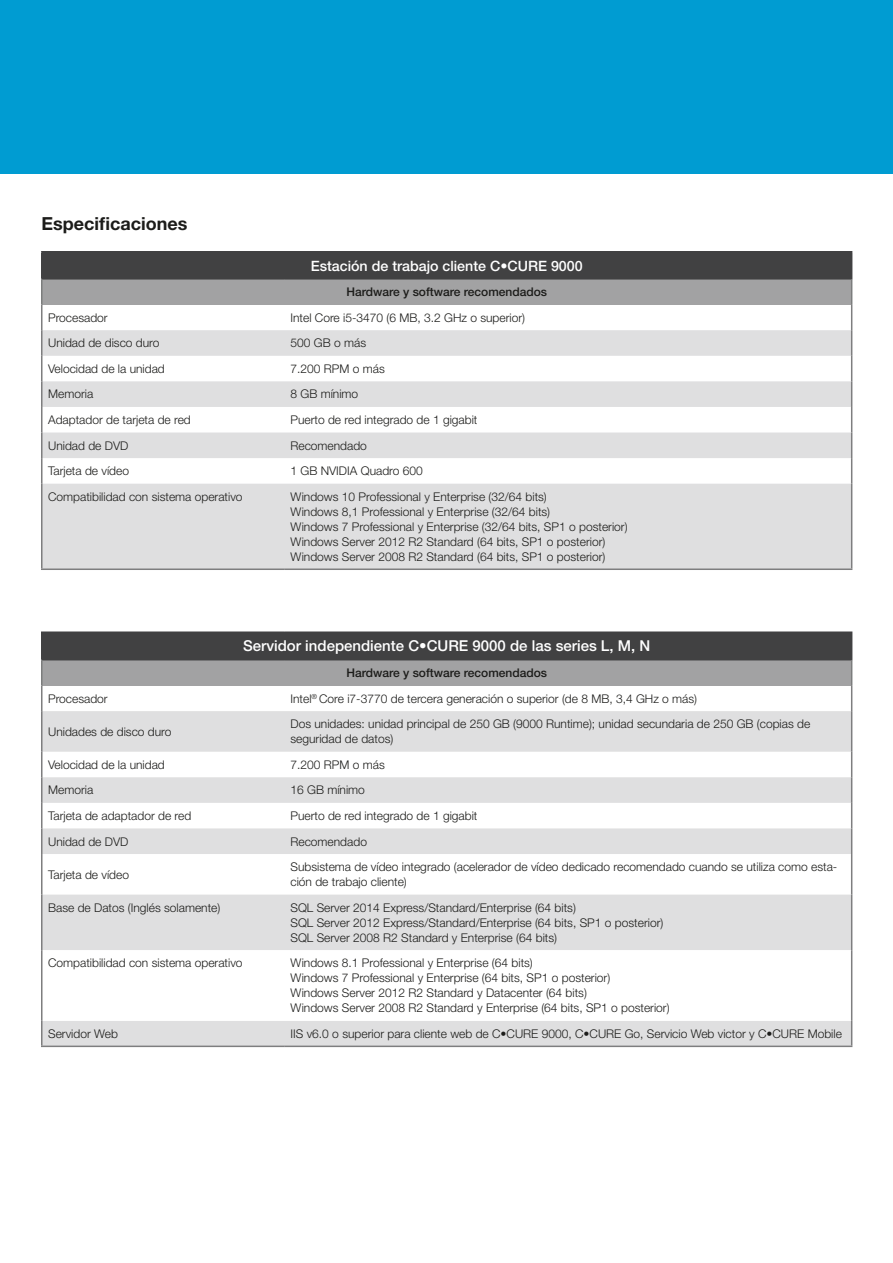
<style>
.page{position:relative;width:893px;height:1263px;background:#fff}
.page>*{position:absolute;margin:0;border:0;box-sizing:border-box;transform-origin:0 0}
.t1{font:700 18px "Helvetica Neue LT Pro";color:#1c1c1a}
.t2{font:500 15px "Helvetica Neue LT Pro";color:#fff}
.t3{font:500 14.25px "Helvetica Neue LT Pro";color:#fff}
.t4{font:300 12px/15px "Helvetica Neue LT Pro";color:#1c1c1a}
.t5{font:500 12px "Helvetica Neue LT Pro";color:#1c1c1a}
</style>
<div class="page">
<div style="left:0;top:0;width:893px;height:174px;background:#009cd2"></div>
<div style="left:42px;top:632px;width:810px;height:28px;background:#414142"></div>
<div style="left:42px;top:660px;width:810px;height:25px;background:#a2a2a3"></div>
<svg style="left:43px;top:711px;width:808px;height:334px;fill:#dfdfe0"></svg>
<svg style="left:43px;top:950px;width:808px;height:71px"></svg>
<hr style="left:41px;top:660px;width:243px;height:1px;background:#414142">
<hr style="left:284px;top:660px;width:568px;height:1px;background:#414142">
<hr style="left:41px;top:685px;width:2px;height:26px;background:#7e7e7f">
<svg style="left:851px;top:660px;width:1px;height:51px"></svg>
<hr style="left:41px;top:711px;width:2px;height:41px;background:#7e7e7f">
<hr style="left:851px;top:711px;width:1px;height:41px;background:#7e7e7f">
<hr style="left:41px;top:752px;width:2px;height:25px;background:#7e7e7f">
<hr style="left:41px;top:777px;width:2px;height:26px;background:#7e7e7f">
<hr style="left:41px;top:803px;width:2px;height:25px;background:#7e7e7f">
<hr style="left:41px;top:828px;width:2px;height:26px;background:#7e7e7f">
<svg style="left:851px;top:752px;width:1px;height:102px"></svg>
<hr style="left:41px;top:854px;width:2px;height:40px;background:#7e7e7f">
<hr style="left:851px;top:854px;width:1px;height:40px;background:#7e7e7f">
<hr style="left:41px;top:894px;width:2px;height:56px;background:#7e7e7f">
<hr style="left:851px;top:894px;width:1px;height:56px;background:#7e7e7f">
<hr style="left:41px;top:950px;width:2px;height:71px;background:#7e7e7f">
<hr style="left:851px;top:950px;width:1px;height:71px;background:#7e7e7f">
<hr style="left:41px;top:1021px;width:2px;height:24px;background:#7e7e7f">
<svg style="left:851px;top:1021px;width:1px;height:24px"></svg>
<hr style="left:41px;top:1045px;width:243px;height:2px;background:#7e7e7f">
<hr style="left:284px;top:1045px;width:568px;height:2px;background:#7e7e7f">
<hr style="left:41px;top:631px;width:243px;height:2px;background:#414142">
<hr style="left:41px;top:633px;width:2px;height:27px;background:#414142">
<hr style="left:284px;top:631px;width:568px;height:2px;background:#414142">
<hr style="left:41px;top:660px;width:2px;height:25px;background:#7c7d7d">
<div style="left:42px;top:252px;width:810px;height:27px;background:#414142"></div>
<div style="left:42px;top:279px;width:810px;height:26px;background:#a2a2a3"></div>
<svg style="left:43px;top:330px;width:808px;height:238px;fill:#dfdfe0"></svg>
<hr style="left:41px;top:279px;width:243px;height:1px;background:#414142">
<hr style="left:284px;top:279px;width:568px;height:1px;background:#414142">
<hr style="left:41px;top:305px;width:2px;height:25px;background:#7e7e7f">
<hr style="left:41px;top:330px;width:2px;height:26px;background:#7e7e7f">
<hr style="left:41px;top:356px;width:2px;height:25px;background:#7e7e7f">
<hr style="left:41px;top:381px;width:2px;height:26px;background:#7e7e7f">
<hr style="left:41px;top:407px;width:2px;height:25px;background:#7e7e7f">
<hr style="left:41px;top:432px;width:2px;height:26px;background:#7e7e7f">
<hr style="left:41px;top:458px;width:2px;height:26px;background:#7e7e7f">
<svg style="left:851px;top:279px;width:1px;height:205px"></svg>
<hr style="left:41px;top:484px;width:2px;height:84px;background:#7e7e7f">
<hr style="left:851px;top:484px;width:1px;height:84px;background:#7e7e7f">
<hr style="left:41px;top:251px;width:243px;height:2px;background:#414142">
<hr style="left:41px;top:253px;width:2px;height:26px;background:#414142">
<hr style="left:284px;top:251px;width:568px;height:2px;background:#414142">
<hr style="left:41px;top:279px;width:2px;height:26px;background:#7c7d7d">
<hr style="left:41px;top:568px;width:243px;height:2px;background:#7e7e7f">
<hr style="left:284px;top:568px;width:568px;height:2px;background:#7e7e7f">
<h1 class="t1" style="left:41px;top:212px;width:147px">Especificaciones</h1>
<p class="t3" style="left:311px;top:257px;width:273px">Estación de trabajo cliente C•CURE 9000</p>
<p class="t5" style="left:346px;top:285px;width:202px">Hardware y software recomendados</p>
<p class="t4" style="left:48px;top:310px;width:61px">Procesador</p>
<p class="t4" style="left:290px;top:310px;width:236px">Intel Core i5-3470 (6 MB, 3.2 GHz o superior)</p>
<p class="t4" style="left:48px;top:335px;width:113px">Unidad de disco duro</p>
<p class="t4" style="left:290px;top:335px;width:77px">500 GB o más</p>
<p class="t4" style="left:48px;top:361px;width:118px">Velocidad de la unidad</p>
<p class="t4" style="left:290px;top:361px;width:96px">7.200 RPM o más</p>
<p class="t4" style="left:48px;top:386px;width:47px">Memoria</p>
<p class="t4" style="left:290px;top:386px;width:69px">8 GB mínimo</p>
<p class="t4" style="left:48px;top:412px;width:144px">Adaptador de tarjeta de red</p>
<p class="t4" style="left:290px;top:412px;width:188px">Puerto de red integrado de 1 gigabit</p>
<p class="t4" style="left:48px;top:437px;width:82px">Unidad de DVD</p>
<p class="t4" style="left:290px;top:437px;width:78px">Recomendado</p>
<p class="t4" style="left:48px;top:463px;width:82px">Tarjeta de vídeo</p>
<p class="t4" style="left:290px;top:463px;width:134px">1 GB NVIDIA Quadro 600</p>
<p class="t4" style="left:48px;top:489px;width:196px">Compatibilidad con sistema operativo</p>
<p class="t4" style="left:290px;top:489px;width:339px">Windows 10 Professional y Enterprise (32/64 bits)<br>Windows 8,1 Professional y Enterprise (32/64 bits)<br>Windows 7 Professional y Enterprise (32/64 bits, SP1 o posterior)<br>Windows Server 2012 R2 Standard (64 bits, SP1 o posterior)<br>Windows Server 2008 R2 Standard (64 bits, SP1 o posterior)</p>
<p class="t2" style="left:243px;top:637px;width:409px">Servidor independiente C•CURE 9000 de las series L, M, N</p>
<p class="t5" style="left:346px;top:666px;width:202px">Hardware y software recomendados</p>
<p class="t4" style="left:48px;top:691px;width:61px">Procesador</p>
<p class="t4" style="left:290px;top:691px;width:408px">Intel<sup>®</sup> Core i7-3770 de tercera generación o superior (de 8 MB, 3,4 GHz o más)</p>
<p class="t4" style="left:48px;top:724px;width:125px">Unidades de disco duro</p>
<p class="t4" style="left:290px;top:716px;width:521px">Dos unidades: unidad principal de 250 GB (9000 Runtime); unidad secundaria de 250 GB (copias de seguridad de datos)</p>
<p class="t4" style="left:48px;top:757px;width:118px">Velocidad de la unidad</p>
<p class="t4" style="left:290px;top:757px;width:96px">7.200 RPM o más</p>
<p class="t4" style="left:48px;top:782px;width:47px">Memoria</p>
<p class="t4" style="left:290px;top:782px;width:76px">16 GB mínimo</p>
<p class="t4" style="left:48px;top:808px;width:145px">Tarjeta de adaptador de red</p>
<p class="t4" style="left:290px;top:808px;width:188px">Puerto de red integrado de 1 gigabit</p>
<p class="t4" style="left:48px;top:833px;width:82px">Unidad de DVD</p>
<p class="t4" style="left:290px;top:833px;width:78px">Recomendado</p>
<p class="t4" style="left:48px;top:866px;width:82px">Tarjeta de vídeo</p>
<p class="t4" style="left:290px;top:859px;width:548px">Subsistema de vídeo integrado (acelerador de vídeo dedicado recomendado cuando se utiliza como esta&shy;ción de trabajo cliente)</p>
<p class="t4" style="left:48px;top:900px;width:174px">Base de Datos (Inglés solamente)</p>
<p class="t4" style="left:290px;top:900px;width:374px">SQL Server 2014 Express/Standard/Enterprise (64 bits)<br>SQL Server 2012 Express/Standard/Enterprise (64 bits, SP1 o posterior)<br>SQL Server 2008 R2 Standard y Enterprise (64 bits)</p>
<p class="t4" style="left:48px;top:955px;width:196px">Compatibilidad con sistema operativo</p>
<p class="t4" style="left:290px;top:955px;width:381px">Windows 8.1 Professional y Enterprise (64 bits)<br>Windows 7 Professional y Enterprise (64 bits, SP1 o posterior)<br>Windows Server 2012 R2 Standard y Datacenter (64 bits)<br>Windows Server 2008 R2 Standard y Enterprise (64 bits, SP1 o posterior)</p>
<p class="t4" style="left:48px;top:1026px;width:71px">Servidor Web</p>
<p class="t4" style="left:290px;top:1026px;width:553px">IIS v6.0 o superior para cliente web de C•CURE 9000, C•CURE Go, Servicio Web victor y C•CURE Mobile</p>
</div>
